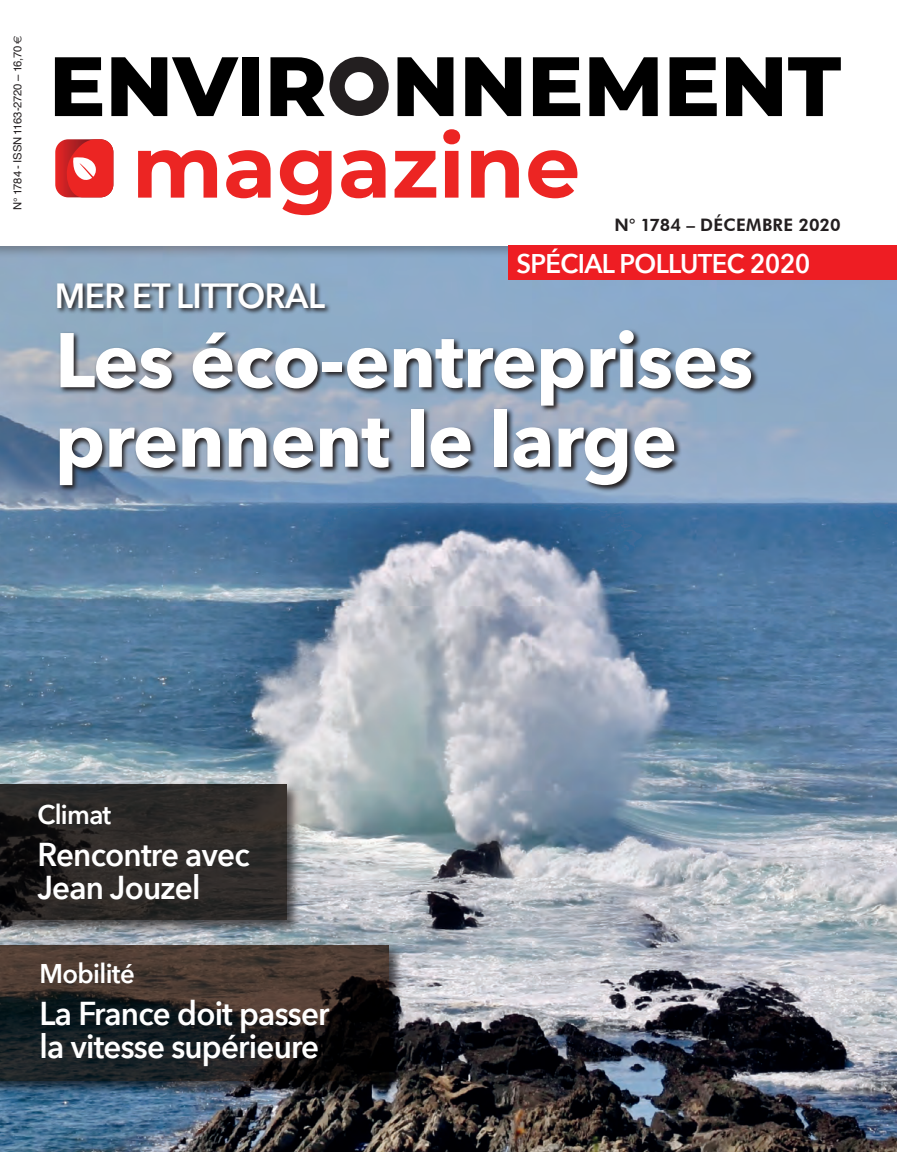
<style>
.page{position:relative;width:897px;height:1152px;background:#fff}
.page>*{position:absolute;margin:0;border:0;box-sizing:border-box;transform-origin:0 0}
.t1{font:700 76.5px/79.5px "Avenir Next";letter-spacing:-.01em;color:#fff}
.t2{font:600 34.95px "Avenir Next";letter-spacing:-.015em;color:#fff;scale:.95 1}
.Legende{font:600 33px/33px "Avenir Next";letter-spacing:-.025em;color:#fff;scale:.95 1}
.Legende-2{font:600 27px "Avenir Next";letter-spacing:-.025em;color:#fff;scale:.95 1}
.t3{font:800 17.25px "Futura BT";letter-spacing:.01em;color:#231f20}
.t4{font:11.25px "Helvetica";letter-spacing:-.025em;color:#231f20}
.s1{font-family:"Euro Sans"}
</style>
<div class="page">
<img style="left:0;top:258px;width:896px;height:894px">
<div style="left:0;top:0;width:896px;height:258px;background:#231f20;opacity:.3"></div>
<div style="left:0;top:0;width:896px;height:245px;background:#fff"></div>
<svg style="left:55px;top:139px;width:58px;height:58px;background:#e54646"></svg>
<svg style="left:55px;top:57px;width:47px;height:59px"></svg>
<svg style="left:111px;top:57px;width:127px;height:59px"></svg>
<div style="left:242px;top:57px;width:16px;height:59px;background:#000"></div>
<svg style="left:397px;top:57px;width:56px;height:59px"></svg>
<svg style="left:465px;top:57px;width:56px;height:59px"></svg>
<svg style="left:533px;top:57px;width:47px;height:59px"></svg>
<svg style="left:589px;top:57px;width:68px;height:59px"></svg>
<svg style="left:669px;top:57px;width:47px;height:59px"></svg>
<svg style="left:726px;top:57px;width:55px;height:59px"></svg>
<svg style="left:788px;top:57px;width:52px;height:59px"></svg>
<svg style="left:138px;top:150px;width:79px;height:48px"></svg>
<svg style="left:226px;top:150px;width:44px;height:48px"></svg>
<svg style="left:280px;top:150px;width:51px;height:65px"></svg>
<svg style="left:341px;top:150px;width:44px;height:48px"></svg>
<svg style="left:394px;top:151px;width:42px;height:47px"></svg>
<svg style="left:443px;top:129px;width:17px;height:69px"></svg>
<svg style="left:471px;top:150px;width:48px;height:48px"></svg>
<svg style="left:528px;top:150px;width:49px;height:48px"></svg>
<svg style="left:270px;top:57px;width:118px;height:59px"></svg>
<div style="left:0;top:941px;width:403px;height:154px;background:#231f20;opacity:.75"></div>
<svg style="left:0;top:945px;width:388px;height:135px;background:#2b2624"></svg>
<div style="left:0;top:781px;width:302px;height:154px;background:#231f20;opacity:.75"></div>
<svg style="left:0;top:784px;width:287px;height:136px;background:#292624"></svg>
<svg style="left:56px;top:281px;width:702px;height:211px;background:#788a9f"></svg>
<div style="left:508px;top:245px;width:388px;height:35px;background:#ee1d23"></div>
<p class="t4" style="left:9px;top:210px;width:176px;rotate:-90deg">N° 1784 - ISSN 1163-2720 – 16,70 <span class="s1">E</span></p>
<p class="t3" style="left:614px;top:214px;width:228px">N° 1784 – DÉCEMBRE 2020</p>
<p class="Legende-2" style="left:516px;top:240px;width:311px">SPÉCIAL POLLUTEC 2020</p>
<p class="t2" style="left:55px;top:265px;width:286px">MER ET LITTORAL</p>
<p class="t1" style="left:55px;top:319px;width:700px">Les éco-entreprises prennent le large</p>
<p class="Legende-2" style="left:37px;top:791px;width:79px">Climat</p>
<p class="Legende" style="left:37px;top:837px;width:225px">Rencontre avec<br>Jean Jouzel</p>
<p class="Legende-2" style="left:40px;top:950px;width:102px">Mobilité</p>
<p class="Legende" style="left:40px;top:996px;width:307px">La France doit passer la vitesse supérieure</p>
</div>
